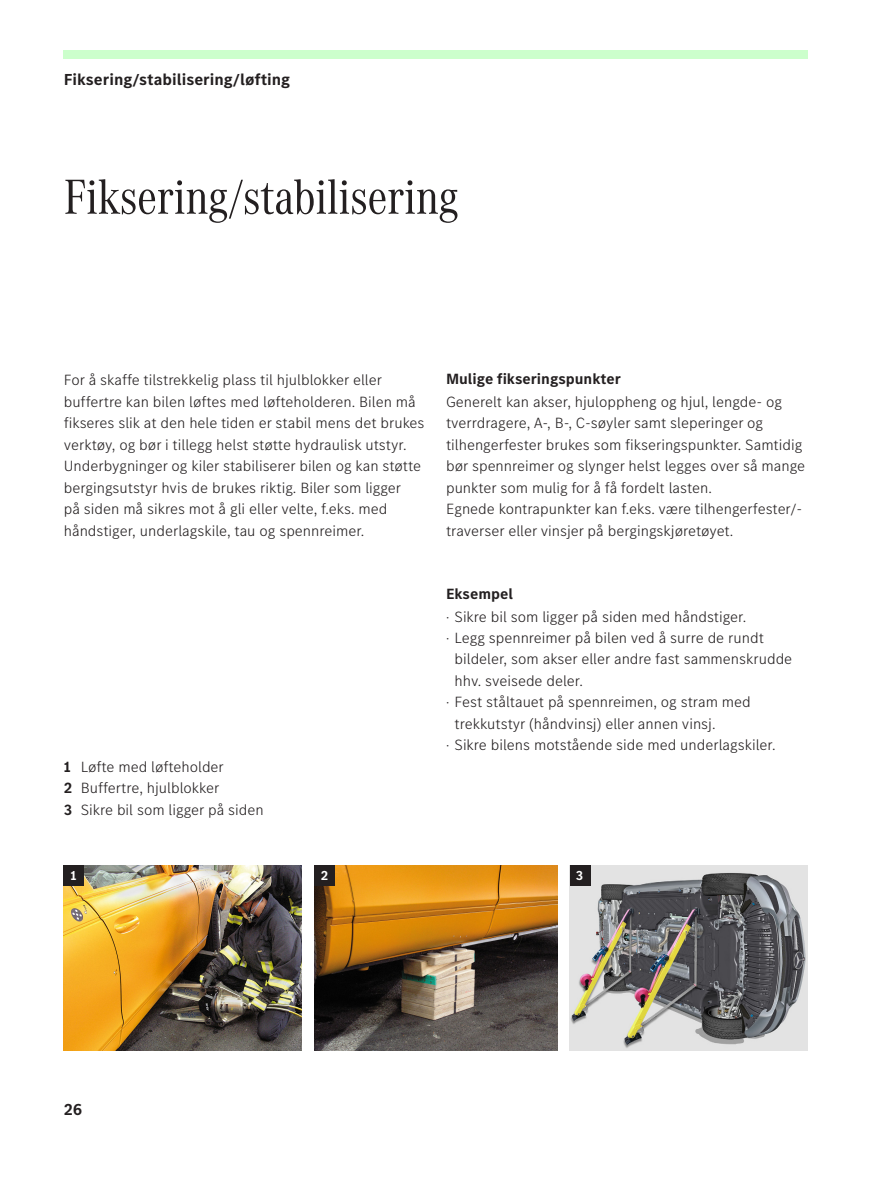
<style>
.page{position:relative;width:893px;height:1191px;background:#fff}
.page>*{position:absolute;margin:0;border:0;box-sizing:border-box;transform-origin:0 0}
.h1_34_34{font:51px "MB Corpo A Title Cond";color:#231f20}
.t1{font:700 16.5px "MB Corpo S Text";color:#231f20}
.copyy_10_25_14{font:300 15.3px/21.5px "MB Corpo S Text";color:#231f20}
.h3_10_25_12{font:700 15.3px "MB Corpo S Text";color:#231f20}
.numbers{font:700 13.5px "MB Corpo S Text";color:#fff}
.s1{font-weight:700}
.s2{font-family:"MB Corpo S Title"}
</style>
<div class="page">
<div style="left:64px;top:50px;width:744px;height:8px;background:#cfc"></div>
<img style="left:570px;top:865px;width:238px;height:185px">
<img style="left:64px;top:865px;width:238px;height:185px">
<img style="left:315px;top:865px;width:242px;height:185px">
<div style="left:570px;top:865px;width:20px;height:20px;background:#231f20"></div>
<div style="left:315px;top:865px;width:20px;height:20px;background:#231f20"></div>
<div style="left:64px;top:865px;width:20px;height:20px;background:#231f20"></div>
<p class="t1" style="left:64px;top:69px;width:228px">Fiksering/stabilisering/løfting</p>
<p class="h1_34_34" style="left:64px;top:163px;width:396px">Fiksering/stabilisering</p>
<p class="copyy_10_25_14" style="left:64px;top:369px;width:362px">For å skaffe tilstrekkelig plass til hjulblokker eller buffertre kan bilen løftes med løfteholderen. Bilen må fikseres slik at den hele tiden er stabil mens det brukes verktøy, og bør i tillegg helst støtte hydraulisk utstyr.<br>Underbygninger og kiler stabiliserer bilen og kan støtte bergingsutstyr hvis de brukes riktig. Biler som ligger<br>på siden må sikres mot å gli eller velte, f.eks. med håndstiger, underlagskile, tau og spennreimer.</p>
<p class="h3_10_25_12" style="left:446px;top:369px;width:176px">Mulige fikseringspunkter</p>
<p class="copyy_10_25_14" style="left:446px;top:390px;width:361px">Generelt kan akser, hjuloppheng og hjul, lengde- og tverrdragere, A-, B-, C-søyler samt sleperinger og tilhengerfester brukes som fikseringspunkter. Samtidig bør spennreimer og slynger helst legges over så mange punkter som mulig for å få fordelt lasten.<br>Egnede kontrapunkter kan f.eks. være tilhengerfester/- traverser eller vinsjer på bergingskjøretøyet.</p>
<p class="copyy_10_25_14" style="left:64px;top:755px;width:162px"><span class="s1">1</span> Løfte med løfteholder</p>
<p class="copyy_10_25_14" style="left:64px;top:776px;width:157px"><span class="s1">2</span> Buffertre, hjulblokker</p>
<p class="copyy_10_25_14" style="left:64px;top:798px;width:201px"><span class="s1">3</span> Sikre bil som ligger på siden</p>
<p class="h3_10_25_12" style="left:446px;top:583px;width:69px">Eksempel</p>
<p class="copyy_10_25_14" style="left:446px;top:605px;width:302px"><span class="s2">·</span> Sikre bil som ligger på siden med håndstiger.</p>
<p class="copyy_10_25_14" style="left:455px;top:626px;width:339px;text-indent:-9px"><span class="s2">·</span> Legg spennreimer på bilen ved å surre de rundt bildeler, som akser eller andre fast sammenskrudde hhv. sveisede deler.</p>
<p class="copyy_10_25_14" style="left:455px;top:691px;width:298px;text-indent:-9px"><span class="s2">·</span> Fest ståltauet på spennreimen, og stram med trekkutstyr (håndvinsj) eller annen vinsj.</p>
<p class="copyy_10_25_14" style="left:446px;top:733px;width:331px"><span class="s2">·</span> Sikre bilens motstående side med underlagskiler.</p>
<p class="numbers" style="left:71px;top:866px;width:8px">1</p>
<p class="numbers" style="left:321px;top:866px;width:9px">2</p>
<p class="numbers" style="left:576px;top:866px;width:9px">3</p>
<p class="t1" style="left:64px;top:1098px;width:20px">26</p>
</div>
